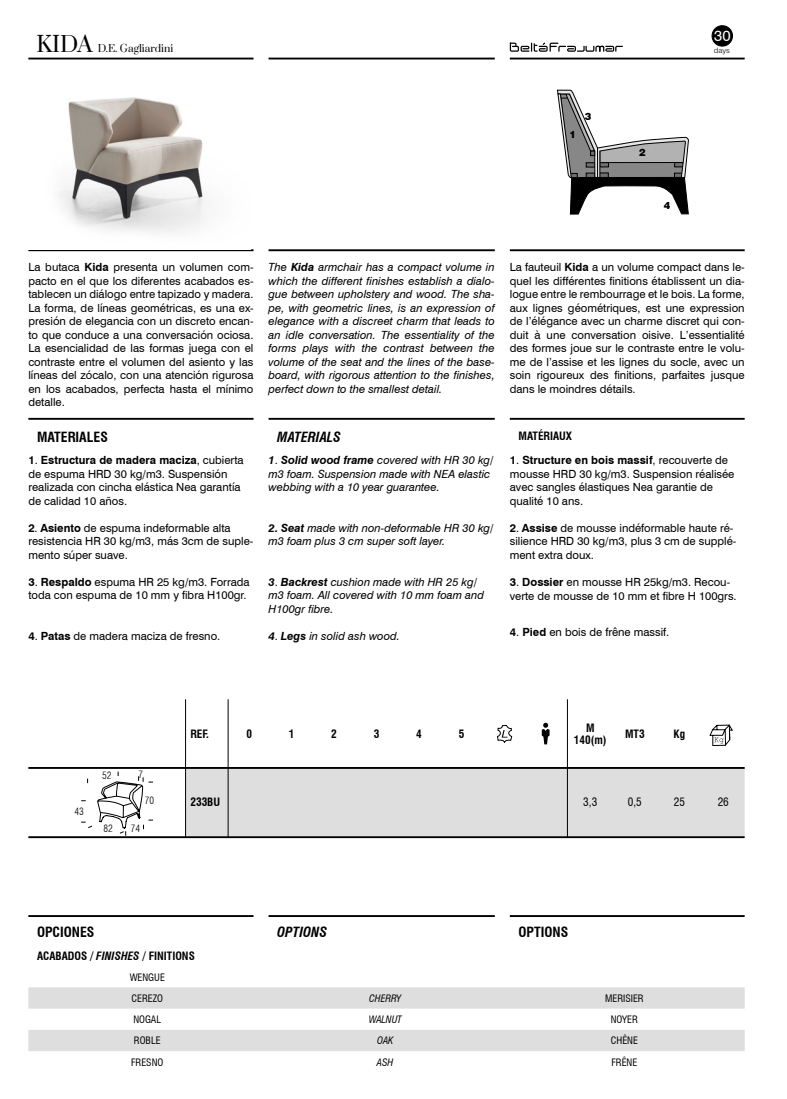
<style>
.page{position:relative;width:787px;height:1099px;background:#fff}
.page>*{position:absolute;margin:0;border:0;box-sizing:border-box;transform-origin:0 0}
.t1{font:15px "Swiss 721 BT";color:#fff}
.t2{font:700 condensed 13.75px "Swiss 721 BT";color:#000}
.t3{font:italic 700 condensed 13.75px "Swiss 721 BT";color:#000}
.t4{font:11.25px/13.5px "Swiss 721 BT";color:#000}
.t5{font:italic 11.25px/13.5px "Swiss 721 BT";color:#000}
.t6{font:700 condensed 11.25px/12.5px "Swiss 721 BT";color:#000;text-align:center}
.t7{font:condensed 11.25px "Swiss 721 BT";color:#000}
.t8{font:condensed 10px/21.2px "Swiss 721 BT";color:#000}
.t9{font:10px "Prata";color:#000}
.t10{font:italic condensed 10px "Swiss 721 BT";color:#000}
.t11{font:300 condensed 10px "Swiss 721 BT";color:#000}
.t12{font:900 10px "Swiss 721 BT";color:#000}
.t13{font:300 7.5px "Helvetica";color:#000}
.s1{font-size:21.25px}
.s2{font-weight:700}
.s3{font-style:normal}
.s4{font-style:italic}
</style>
<div class="page">
<hr style="left:28px;top:58px;width:225px;height:1px;background:#000">
<hr style="left:509px;top:58px;width:235px;height:1px;background:#000">
<hr style="left:268px;top:58px;width:226px;height:1px;background:#000">
<div style="left:186px;top:768px;width:558px;height:68px;background:#dedede"></div>
<hr style="left:28px;top:767px;width:716px;height:1px;background:#000">
<hr style="left:28px;top:836px;width:716px;height:2px;background:#000">
<hr style="left:228px;top:699px;width:1px;height:138px;background:#000">
<hr style="left:567px;top:699px;width:1px;height:138px;background:#000">
<svg style="left:497px;top:724px;width:15px;height:19px"></svg>
<svg style="left:541px;top:722px;width:8px;height:22px"></svg>
<svg style="left:709px;top:724px;width:24px;height:22px"></svg>
<hr style="left:268px;top:418px;width:226px;height:2px;background:#000">
<hr style="left:509px;top:418px;width:235px;height:2px;background:#000">
<hr style="left:28px;top:418px;width:225px;height:2px;background:#000">
<hr style="left:268px;top:249px;width:226px;height:2px;background:#000">
<hr style="left:509px;top:249px;width:235px;height:2px;background:#000">
<hr style="left:28px;top:249px;width:225px;height:2px;background:#000">
<hr style="left:28px;top:915px;width:225px;height:2px;background:#000">
<hr style="left:268px;top:915px;width:226px;height:2px;background:#000">
<hr style="left:509px;top:915px;width:235px;height:2px;background:#000">
<hr style="left:185px;top:699px;width:1px;height:138px;background:#000">
<div style="left:28px;top:987px;width:716px;height:21px;background:#dedede"></div>
<div style="left:28px;top:1030px;width:716px;height:21px;background:#dedede"></div>
<svg style="left:509px;top:42px;width:113px;height:10px"></svg>
<svg style="left:557px;top:90px;width:131px;height:124px"></svg>
<svg style="left:81px;top:771px;width:72px;height:64px"></svg>
<div style="left:712px;top:26px;width:20px;height:20px;background:#000;border-radius:50%"></div>
<div style="left:711px;top:25px;width:21px;height:22px;border:1px solid #000;border-radius:50%"></div>
<img style="left:59px;top:97px;width:148px;height:136px">
<p class="t9" style="left:37px;top:40px;width:138px"><span class="s1">KIDA</span> D.E. Gagliardini</p>
<p class="t12" style="left:569px;top:128px;width:8px">1</p>
<p class="t12" style="left:584px;top:111px;width:8px">3</p>
<p class="t12" style="left:639px;top:146px;width:8px">2</p>
<p class="t12" style="left:663px;top:200px;width:8px">4</p>
<h1 class="t1" style="left:714px;top:26px;width:18px">30</h1>
<p class="t13" style="left:713px;top:46px;width:18px">days</p>
<p class="t4" style="left:28px;top:260px;width:226px;text-align:justify">La butaca <span class="s2">Kida</span> presenta un volumen com&shy;pacto en el que los diferentes acabados es&shy;tablecen un diálogo entre tapizado y madera.<br>La forma, de líneas geométricas, es una ex&shy;presión de elegancia con un discreto encan&shy;to que conduce a una conversación ociosa.<br>La esencialidad de las formas juega con el contraste entre el volumen del asiento y las líneas del zócalo, con una atención rigurosa en los acabados, perfecta hasta el mínimo detalle.</p>
<p class="t5" style="left:268px;top:260px;width:228px;text-align:justify">The <span class="s2">Kida</span> armchair has a compact volume in which the different finishes establish a dialo&shy;gue between upholstery and wood. The sha&shy;pe, with geometric lines, is an expression of elegance with a discreet charm that leads to an idle conversation. The essentiality of the forms plays with the contrast between the volume of the seat and the lines of the base&shy;board, with rigorous attention to the finishes, perfect down to the smallest detail.</p>
<p class="t4" style="left:509px;top:260px;width:236px;text-align:justify">La fauteuil <span class="s2">Kida</span> a un volume compact dans le&shy;quel les différentes finitions établissent un dia&shy;logue entre le rembourrage et le bois. La forme, aux lignes géométriques, est une expression de l’élégance avec un charme discret qui con&shy;duit à une conversation oisive. L’essentialité des formes joue sur le contraste entre le volu&shy;me de l’assise et les lignes du socle, avec un soin rigoureux des finitions, parfaites jusque dans le moindres détails.</p>
<p class="t2" style="left:37px;top:428px;width:72px">MATERIALES</p>
<p class="t3" style="left:277px;top:428px;width:65px">MATERIALS</p>
<p class="t6" style="left:518px;top:429px;width:55px">MATÉRIAUX</p>
<p class="t4" style="left:28px;top:453px;width:217px"><span class="s2">1</span>. <span class="s2">Estructura de madera maciza</span>, cubierta de espuma HRD 30 kg/m3. Suspensión realizada con cincha elástica Nea garantía de calidad 10 años.</p>
<p class="t4" style="left:28px;top:521px;width:226px"><span class="s2">2</span>. <span class="s2">Asiento</span> de espuma indeformable alta resistencia HR 30 kg/m3, más 3cm de suple&shy;mento súper suave.</p>
<p class="t4" style="left:28px;top:575px;width:223px"><span class="s2">3</span>. <span class="s2">Respaldo</span> espuma HR 25 kg/m3. Forrada toda con espuma de 10 mm y fibra H100gr.</p>
<p class="t4" style="left:28px;top:629px;width:193px"><span class="s2">4</span>. <span class="s2">Patas</span> de madera maciza de fresno.</p>
<p class="t5" style="left:268px;top:453px;width:226px"><span class="s2">1</span><span class="s3">.</span> <span class="s2">Solid wood frame</span> covered with HR 30 kg/ m3 foam. Suspension made with NEA elastic webbing with a 10 year guarantee.</p>
<p class="t5" style="left:268px;top:521px;width:226px"><span class="s2">2. Seat</span> made with non-deformable HR 30 kg/ m3 foam plus 3 cm super soft layer.</p>
<p class="t5" style="left:268px;top:575px;width:217px"><span class="s2">3</span><span class="s3">.</span> <span class="s2">Backrest</span> cushion made with HR 25 kg/ m3 foam. All covered with 10 mm foam and<br>H100gr fibre.</p>
<p class="t5" style="left:268px;top:629px;width:133px"><span class="s2">4</span><span class="s3">.</span> <span class="s2">Legs</span> in solid ash wood.</p>
<p class="t4" style="left:509px;top:453px;width:226px"><span class="s2">1</span>. <span class="s2">Structure en bois massif</span>, recouverte de mousse HRD 30 kg/m3. Suspension réalisée avec sangles élastiques Nea garantie de qualité 10 ans.</p>
<p class="t4" style="left:509px;top:521px;width:228px"><span class="s2">2</span>. <span class="s2">Assise</span> de mousse indéformable haute ré&shy;silience HRD 30 kg/m3, plus 3 cm de supplé&shy;ment extra doux.</p>
<p class="t4" style="left:509px;top:575px;width:228px"><span class="s2">3</span>. <span class="s2">Dossier</span> en mousse HR 25kg/m3. Recou&shy;verte de mousse de 10 mm et fibre H 100grs.</p>
<p class="t4" style="left:509px;top:624px;width:161px"><span class="s2">4</span>. <span class="s2">Pied</span> en bois de frêne massif.</p>
<p class="t11" style="left:74px;top:805px;width:11px">43</p>
<p class="t11" style="left:102px;top:769px;width:11px">52</p>
<p class="t11" style="left:139px;top:768px;width:6px">7</p>
<p class="t11" style="left:145px;top:794px;width:11px">70</p>
<p class="t11" style="left:103px;top:822px;width:11px">82</p>
<p class="t11" style="left:131px;top:822px;width:11px">74</p>
<p class="t6" style="left:190px;top:727px;width:20px">REF.</p>
<p class="t6" style="left:246px;top:727px;width:7px">0</p>
<p class="t6" style="left:289px;top:727px;width:7px">1</p>
<p class="t6" style="left:331px;top:727px;width:7px">2</p>
<p class="t6" style="left:373px;top:727px;width:7px">3</p>
<p class="t6" style="left:416px;top:727px;width:7px">4</p>
<p class="t6" style="left:458px;top:727px;width:7px">5</p>
<p class="t6" style="left:573px;top:721px;width:34px">M<br>140(m)</p>
<p class="t6" style="left:625px;top:727px;width:21px">MT3</p>
<p class="t6" style="left:673px;top:727px;width:13px">Kg</p>
<p class="t6" style="left:190px;top:795px;width:31px">233BU</p>
<p class="t7" style="left:583px;top:795px;width:16px">3,3</p>
<p class="t7" style="left:627px;top:795px;width:16px">0,5</p>
<p class="t7" style="left:673px;top:795px;width:13px">25</p>
<p class="t7" style="left:717px;top:795px;width:13px">26</p>
<p class="t2" style="left:37px;top:923px;width:59px">OPCIONES</p>
<p class="t3" style="left:277px;top:923px;width:52px">OPTIONS</p>
<p class="t2" style="left:518px;top:923px;width:51px">OPTIONS</p>
<p class="t6" style="left:37px;top:949px;width:159px">ACABADOS / <span class="s4">FINISHES</span> / FINITIONS</p>
<p class="t8" style="left:130px;top:966px;width:37px">WENGUE<br>CEREZO</p>
<p class="t10" style="left:369px;top:992px;width:34px">CHERRY</p>
<p class="t8" style="left:605px;top:987px;width:40px">MERISIER</p>
<p class="t8" style="left:133px;top:1008px;width:29px">NOGAL</p>
<p class="t10" style="left:368px;top:1013px;width:34px">WALNUT</p>
<p class="t8" style="left:610px;top:1008px;width:29px">NOYER</p>
<p class="t8" style="left:134px;top:1030px;width:28px">ROBLE</p>
<p class="t10" style="left:377px;top:1034px;width:18px">OAK</p>
<p class="t8" style="left:610px;top:1030px;width:29px">CHÊNE</p>
<p class="t8" style="left:131px;top:1051px;width:34px">FRESNO</p>
<p class="t10" style="left:377px;top:1055px;width:18px">ASH</p>
<p class="t8" style="left:611px;top:1051px;width:27px">FRÊNE</p>
</div>
